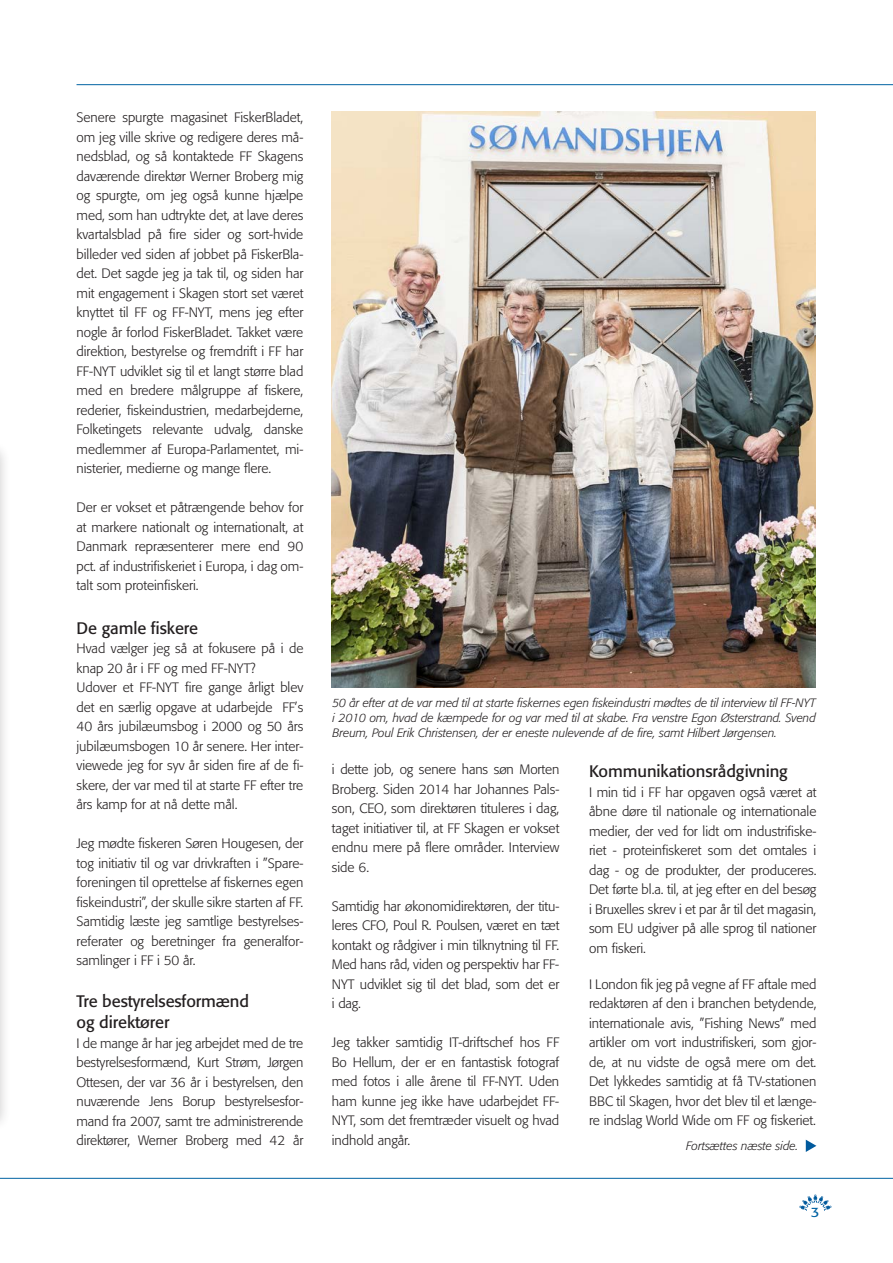
<style>
.page{position:relative;width:893px;height:1263px;background:#fff}
.page>*{position:absolute;margin:0;border:0;box-sizing:border-box;transform-origin:0 0}
.Rubrik_2017{font:16.5px "Formata";letter-spacing:-.005em;color:#231f20}
.BRØD_2017{font:300 13.5px/19.5px "Formata";letter-spacing:-.005em;color:#231f20;text-align:justify}
.t1{font:13.5px "Formata";color:#0062a3;scale:1.1 1}
.Billedtekst_2017{font:italic 300 12px/15px "Formata";letter-spacing:-.005em;color:#231f20;text-align:justify}
.Brødtekst{font:italic 300 12px "Formata";color:#231f20}
</style>
<div class="page">
<svg style="left:799px;top:1194px;width:33px;height:17px"></svg>
<hr style="left:77px;top:84px;width:816px;height:1px;background:#0062a3">
<hr style="left:0;top:1178px;width:893px;height:1px;background:#0062a3">
<div style="left:0;top:405px;width:11px;height:728px;background:#231f20;opacity:.25"></div>
<img style="left:0;top:377px;width:1px;height:726px">
<img style="left:332px;top:112px;width:483px;height:575px">
<svg style="left:806px;top:1140px;width:10px;height:12px"></svg>
<p class="BRØD_2017" style="left:77px;top:108px;width:228px">Senere spurgte magasinet FiskerBladet, om jeg ville skrive og redigere deres må&shy;nedsblad, og så kontaktede FF Skagens daværende direktør Werner Broberg mig og spurgte, om jeg også kunne hjælpe med, som han udtrykte det, at lave deres kvartalsblad på fire sider og sort-hvide billeder ved siden af jobbet på FiskerBla&shy;det. Det sagde jeg ja tak til, og siden har mit engagement i Skagen stort set været knyttet til FF og FF-NYT, mens jeg efter nogle år forlod FiskerBladet. Takket være direktion, bestyrelse og fremdrift i FF har FF-NYT udviklet sig til et langt større blad med en bredere målgruppe af fiskere, rederier, fiskeindustrien, medarbejderne, Folketingets relevante udvalg, danske medlemmer af Europa-Parlamentet, mi&shy;nisterier, medierne og mange flere.</p>
<p class="BRØD_2017" style="left:77px;top:498px;width:228px">Der er vokset et påtrængende behov for at markere nationalt og internationalt, at Danmark repræsenterer mere end 90 pct. af industrifiskeriet i Europa, i dag om&shy;talt som proteinfiskeri.</p>
<p class="Rubrik_2017" style="left:77px;top:618px;width:123px">De gamle fiskere</p>
<p class="BRØD_2017" style="left:77px;top:639px;width:228px">Hvad vælger jeg så at fokusere på i de knap 20 år i FF og med FF-NYT?</p>
<p class="BRØD_2017" style="left:77px;top:678px;width:228px">Udover et FF-NYT fire gange årligt blev det en særlig opgave at udarbejde FF’s 40 års jubilæumsbog i 2000 og 50 års jubilæumsbogen 10 år senere. Her inter&shy;viewede jeg for syv år siden fire af de fi&shy;skere, der var med til at starte FF efter tre års kamp for at nå dette mål.</p>
<p class="BRØD_2017" style="left:77px;top:834px;width:228px">Jeg mødte fiskeren Søren Hougesen, der tog initiativ til og var drivkraften i ”Spare&shy;foreningen til oprettelse af fiskernes egen fiskeindustri”, der skulle sikre starten af FF.</p>
<p class="BRØD_2017" style="left:77px;top:912px;width:228px">Samtidig læste jeg samtlige bestyrelses&shy;referater og beretninger fra generalfor&shy;samlinger i FF i 50 år.</p>
<p class="Rubrik_2017" style="left:77px;top:991px;width:174px">Tre bestyrelsesformænd</p>
<p class="Rubrik_2017" style="left:77px;top:1012px;width:94px">og direktører</p>
<p class="BRØD_2017" style="left:77px;top:1033px;width:228px">I de mange år har jeg arbejdet med de tre bestyrelsesformænd, Kurt Strøm, Jørgen Ottesen, der var 36 år i bestyrelsen, den nuværende Jens Borup bestyrelsesfor&shy;mand fra 2007, samt tre administrerende direktører, Werner Broberg med 42 år</p>
<p class="Billedtekst_2017" style="left:332px;top:696px;width:485px">50 år efter at de var med til at starte fiskernes egen fiskeindustri mødtes de til interview til FF-NYT i 2010 om, hvad de kæmpede for og var med til at skabe. Fra venstre Egon Østerstrand. Svend Breum, Poul Erik Christensen, der er eneste nulevende af de fire, samt Hilbert Jørgensen.</p>
<p class="BRØD_2017" style="left:332px;top:760px;width:229px">i dette job, og senere hans søn Morten Broberg. Siden 2014 har Johannes Pals&shy;son, CEO, som direktøren tituleres i dag, taget initiativer til, at FF Skagen er vokset endnu mere på flere områder. Interview side 6.</p>
<p class="BRØD_2017" style="left:332px;top:896px;width:229px">Samtidig har økonomidirektøren, der titu&shy;leres CFO, Poul R. Poulsen, været en tæt kontakt og rådgiver i min tilknytning til FF.<br>Med hans råd, viden og perspektiv har FF-NYT udviklet sig til det blad, som det er i dag.</p>
<p class="BRØD_2017" style="left:332px;top:1033px;width:229px">Jeg takker samtidig IT-driftschef hos FF Bo Hellum, der er en fantastisk fotograf med fotos i alle årene til FF-NYT. Uden ham kunne jeg ikke have udarbejdet FF-NYT, som det fremtræder visuelt og hvad indhold angår.</p>
<p class="Rubrik_2017" style="left:589px;top:761px;width:200px">Kommunikationsrådgivning</p>
<p class="BRØD_2017" style="left:589px;top:782px;width:229px">I min tid i FF har opgaven også været at åbne døre til nationale og internationale medier, der ved for lidt om industrifiske&shy;riet - proteinfiskeret som det omtales i dag - og de produkter, der produceres.</p>
<p class="BRØD_2017" style="left:589px;top:880px;width:229px">Det førte bl.a. til, at jeg efter en del besøg i Bruxelles skrev i et par år til det magasin, som EU udgiver på alle sprog til nationer om fiskeri.</p>
<p class="BRØD_2017" style="left:589px;top:974px;width:229px">I London fik jeg på vegne af FF aftale med redaktøren af den i branchen betydende, internationale avis, ”Fishing News” med artikler om vort industrifiskeri, som gjor&shy;de, at nu vidste de også mere om det.<br>Det lykkedes samtidig at få TV-stationen BBC til Skagen, hvor det blev til et længe&shy;re indslag World Wide om FF og fiskeriet.</p>
<p class="Brødtekst" style="left:686px;top:1139px;width:114px">Fortsættes næste side.</p>
<p class="t1" style="left:811px;top:1204px;width:9px">3</p>
</div>
